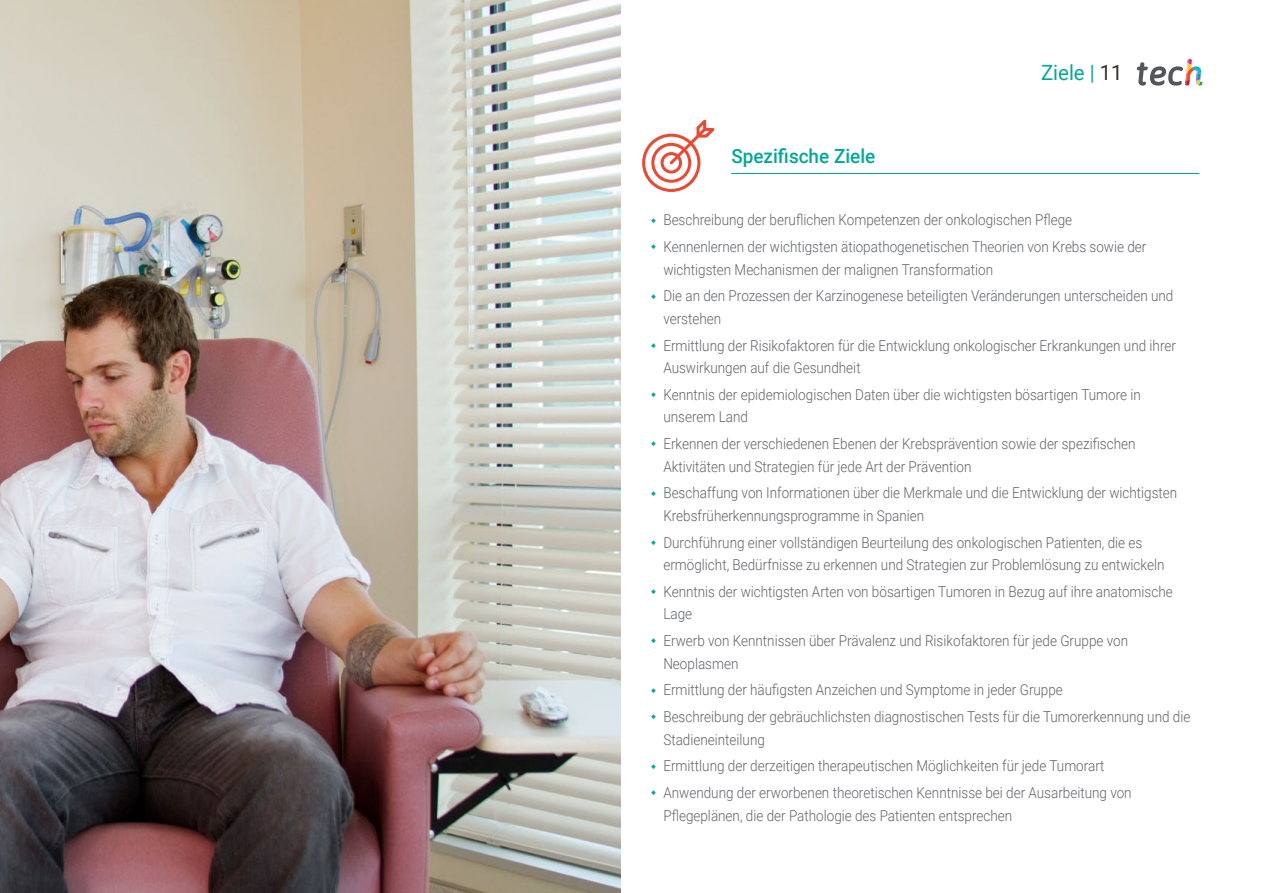
<style>
.page{position:relative;width:1263px;height:893px;background:#fff}
.page>*{position:absolute;margin:0;border:0;box-sizing:border-box;transform-origin:0 0}
.t1{font:21px "Roboto";color:#00a996}
.t2{font:500 19.5px "Roboto";color:#00a996}
.t3{font:300 15px/26.7px "Roboto";color:#61646a;scale:.9 1}
.s1{color:#312e20}
</style>
<div class="page">
<svg style="left:642px;top:120px;width:72px;height:72px"></svg>
<hr style="left:731px;top:173px;width:468px;height:1px;background:#00a996">
<svg style="left:1137px;top:59px;width:65px;height:27px"></svg>
<img style="left:0;top:0;width:621px;height:893px">
<h2 class="t2" style="left:731px;top:142px;width:145px">Spezifische Ziele</h2>
<h1 class="t1" style="left:1041px;top:57px;width:83px">Ziele | <span class="s1">11</span></h1>
<p class="t3" style="left:663px;top:206px;width:538px">Beschreibung der beruflichen Kompetenzen der onkologischen Pflege<br>Kennenlernen der wichtigsten ätiopathogenetischen Theorien von Krebs sowie der</p>
<p class="t3" style="left:663px;top:255px;width:568px">wichtigsten Mechanismen der malignen Transformation<br>Die an den Prozessen der Karzinogenese beteiligten Veränderungen unterscheiden und</p>
<p class="t3" style="left:663px;top:305px;width:571px">verstehen<br>Ermittlung der Risikofaktoren für die Entwicklung onkologischer Erkrankungen und ihrer</p>
<p class="t3" style="left:663px;top:354px;width:532px">Auswirkungen auf die Gesundheit<br>Kenntnis der epidemiologischen Daten über die wichtigsten bösartigen Tumore in</p>
<p class="t3" style="left:663px;top:403px;width:526px">unserem Land<br>Erkennen der verschiedenen Ebenen der Krebsprävention sowie der spezifischen</p>
<p class="t3" style="left:663px;top:452px;width:572px">Aktivitäten und Strategien für jede Art der Prävention<br>Beschaffung von Informationen über die Merkmale und die Entwicklung der wichtigsten</p>
<p class="t3" style="left:663px;top:502px;width:534px">Krebsfrüherkennungsprogramme in Spanien<br>Durchführung einer vollständigen Beurteilung des onkologischen Patienten, die es</p>
<p class="t3" style="left:663px;top:551px;width:567px">ermöglicht, Bedürfnisse zu erkennen und Strategien zur Problemlösung zu entwickeln<br>Kenntnis der wichtigsten Arten von bösartigen Tumoren in Bezug auf ihre anatomische</p>
<p class="t3" style="left:663px;top:600px;width:518px">Lage<br>Erwerb von Kenntnissen über Prävalenz und Risikofaktoren für jede Gruppe von</p>
<p class="t3" style="left:663px;top:649px;width:587px">Neoplasmen<br>Ermittlung der häufigsten Anzeichen und Symptome in jeder Gruppe<br>Beschreibung der gebräuchlichsten diagnostischen Tests für die Tumorerkennung und die</p>
<p class="t3" style="left:663px;top:725px;width:522px">Stadieneinteilung<br>Ermittlung der derzeitigen therapeutischen Möglichkeiten für jede Tumorart<br>Anwendung der erworbenen theoretischen Kenntnisse bei der Ausarbeitung von</p>
<p class="t3" style="left:663px;top:801px;width:389px">Pflegeplänen, die der Pathologie des Patienten entsprechen</p>
</div>
